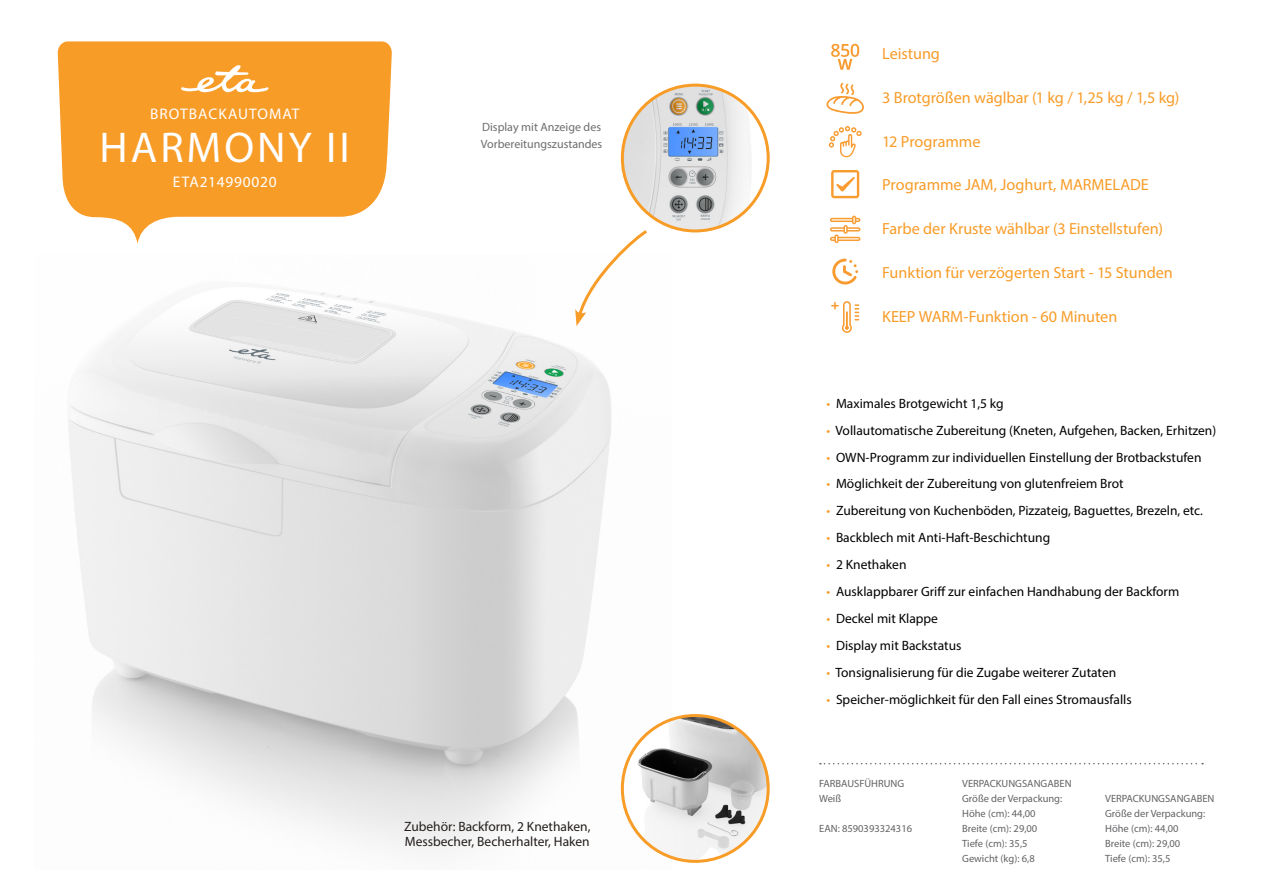
<style>
.page{position:relative;width:1263px;height:893px;background:#fff}
.page>*{position:absolute;margin:0;border:0;box-sizing:border-box;transform-origin:0 0}
.t1{font:43.2px "Myriad Pro";letter-spacing:.07em;color:#fff}
.t2{font:16.2px "Myriad Pro";letter-spacing:-.005em;color:#f89c28}
.t3{font:15.45px "Myriad Pro";letter-spacing:.07em;color:#fff}
.t4{font:15.45px "Myriad Pro";letter-spacing:.05em;color:#fff}
.t5{font:13.5px "Myriad Pro";color:#000}
.t6{font:13.5px/15px "Myriad Pro";color:#241e1b}
.t7{font:12px/16.5px "Myriad Pro";color:#6c6d70}
.t8{font:10.5px "Myriad Pro";color:#636366}
.s1{color:#f89c28}
</style>
<div class="page">
<svg style="left:58px;top:41px;width:334px;height:203px;fill:#f89c28"></svg>
<img style="left:622px;top:85px;width:146px;height:146px;border-radius:73px">
<div style="left:621px;top:84px;width:149px;height:148px;border:3px solid #f89c28;border-radius:50%"></div>
<svg style="left:820px;top:763px;width:383px;height:1px"></svg>
<svg style="left:181px;top:65px;width:87px;height:27px"></svg>
<svg style="left:831px;top:170px;width:28px;height:28px"></svg>
<svg style="left:831px;top:44px;width:28px;height:26px"></svg>
<svg style="left:831px;top:301px;width:28px;height:32px"></svg>
<svg style="left:830px;top:216px;width:30px;height:27px"></svg>
<svg style="left:832px;top:259px;width:26px;height:25px"></svg>
<svg style="left:826px;top:83px;width:38px;height:31px"></svg>
<svg style="left:829px;top:126px;width:33px;height:31px"></svg>
<img style="left:68px;top:293px;width:562px;height:560px">
<svg style="left:575px;top:230px;width:72px;height:96px"></svg>
<img style="left:630px;top:715px;width:137px;height:146px">
<div style="left:621px;top:714px;width:149px;height:149px;border:3px solid #f89c28;border-radius:50%"></div>
<p class="t3" style="left:150px;top:104px;width:151px">BROTBACKAUTOMAT</p>
<p class="t1" style="left:100px;top:121px;width:252px">HARMONY II</p>
<p class="t4" style="left:173px;top:172px;width:105px">ETA214990020</p>
<p class="t7" style="left:481px;top:119px;width:123px">Display mit Anzeige des<br>Vorbereitungszustandes</p>
<p class="t6" style="left:404px;top:819px;width:188px">Zubehör: Backform, 2 Knethaken,<br>Messbecher, Becherhalter, Haken</p>
<p class="t2" style="left:882px;top:44px;width:59px">Leistung</p>
<p class="t2" style="left:882px;top:87px;width:299px">3 Brotgrößen wäglbar (1 kg / 1,25 kg / 1,5 kg)</p>
<p class="t2" style="left:882px;top:131px;width:100px">12 Programme</p>
<p class="t2" style="left:882px;top:175px;width:268px">Programme JAM, Joghurt, MARMELADE</p>
<p class="t2" style="left:882px;top:219px;width:282px">Farbe der Kruste wählbar (3 Einstellstufen)</p>
<p class="t2" style="left:882px;top:263px;width:292px">Funktion für verzögerten Start - 15 Stunden</p>
<p class="t2" style="left:882px;top:306px;width:237px">KEEP WARM-Funktion - 60 Minuten</p>
<p class="t5" style="left:826px;top:395px;width:179px"><span class="s1">•</span> Maximales Brotgewicht 1,5 kg</p>
<p class="t5" style="left:826px;top:422px;width:391px"><span class="s1">•</span> Vollautomatische Zubereitung (Kneten, Aufgehen, Backen, Erhitzen)</p>
<p class="t5" style="left:826px;top:449px;width:376px"><span class="s1">•</span> OWN-Programm zur individuellen Einstellung der Brotbackstufen</p>
<p class="t5" style="left:826px;top:476px;width:299px"><span class="s1">•</span> Möglichkeit der Zubereitung von glutenfreiem Brot</p>
<p class="t5" style="left:826px;top:502px;width:378px"><span class="s1">•</span> Zubereitung von Kuchenböden, Pizzateig, Baguettes, Brezeln, etc.</p>
<p class="t5" style="left:826px;top:529px;width:225px"><span class="s1">•</span> Backblech mit Anti-Haft-Beschichtung</p>
<p class="t5" style="left:826px;top:556px;width:82px"><span class="s1">•</span> 2 Knethaken</p>
<p class="t5" style="left:826px;top:583px;width:354px"><span class="s1">•</span> Ausklappbarer Griff zur einfachen Handhabung der Backform</p>
<p class="t5" style="left:826px;top:610px;width:113px"><span class="s1">•</span> Deckel mit Klappe</p>
<p class="t5" style="left:826px;top:637px;width:136px"><span class="s1">•</span> Display mit Backstatus</p>
<p class="t5" style="left:826px;top:664px;width:291px"><span class="s1">•</span> Tonsignalisierung für die Zugabe weiterer Zutaten</p>
<p class="t5" style="left:826px;top:691px;width:307px"><span class="s1">•</span> Speicher-möglichkeit für den Fall eines Stromausfalls</p>
<p class="t8" style="left:819px;top:776px;width:87px">FARBAUSFÜHRUNG</p>
<p class="t8" style="left:819px;top:791px;width:24px">Weiß</p>
<p class="t8" style="left:819px;top:821px;width:94px">EAN: 8590393324316</p>
<p class="t8" style="left:962px;top:776px;width:111px">VERPACKUNGSANGABEN</p>
<p class="t8" style="left:962px;top:791px;width:102px">Größe der Verpackung:</p>
<p class="t8" style="left:962px;top:806px;width:75px">Höhe (cm): 44,00</p>
<p class="t8" style="left:962px;top:821px;width:77px">Breite (cm): 29,00</p>
<p class="t8" style="left:962px;top:836px;width:67px">Tiefe (cm): 35,5</p>
<p class="t8" style="left:962px;top:851px;width:74px">Gewicht (kg): 6,8</p>
<p class="t8" style="left:1105px;top:791px;width:111px">VERPACKUNGSANGABEN</p>
<p class="t8" style="left:1105px;top:806px;width:102px">Größe der Verpackung:</p>
<p class="t8" style="left:1105px;top:821px;width:75px">Höhe (cm): 44,00</p>
<p class="t8" style="left:1105px;top:836px;width:77px">Breite (cm): 29,00</p>
<p class="t8" style="left:1105px;top:851px;width:67px">Tiefe (cm): 35,5</p>
</div>
